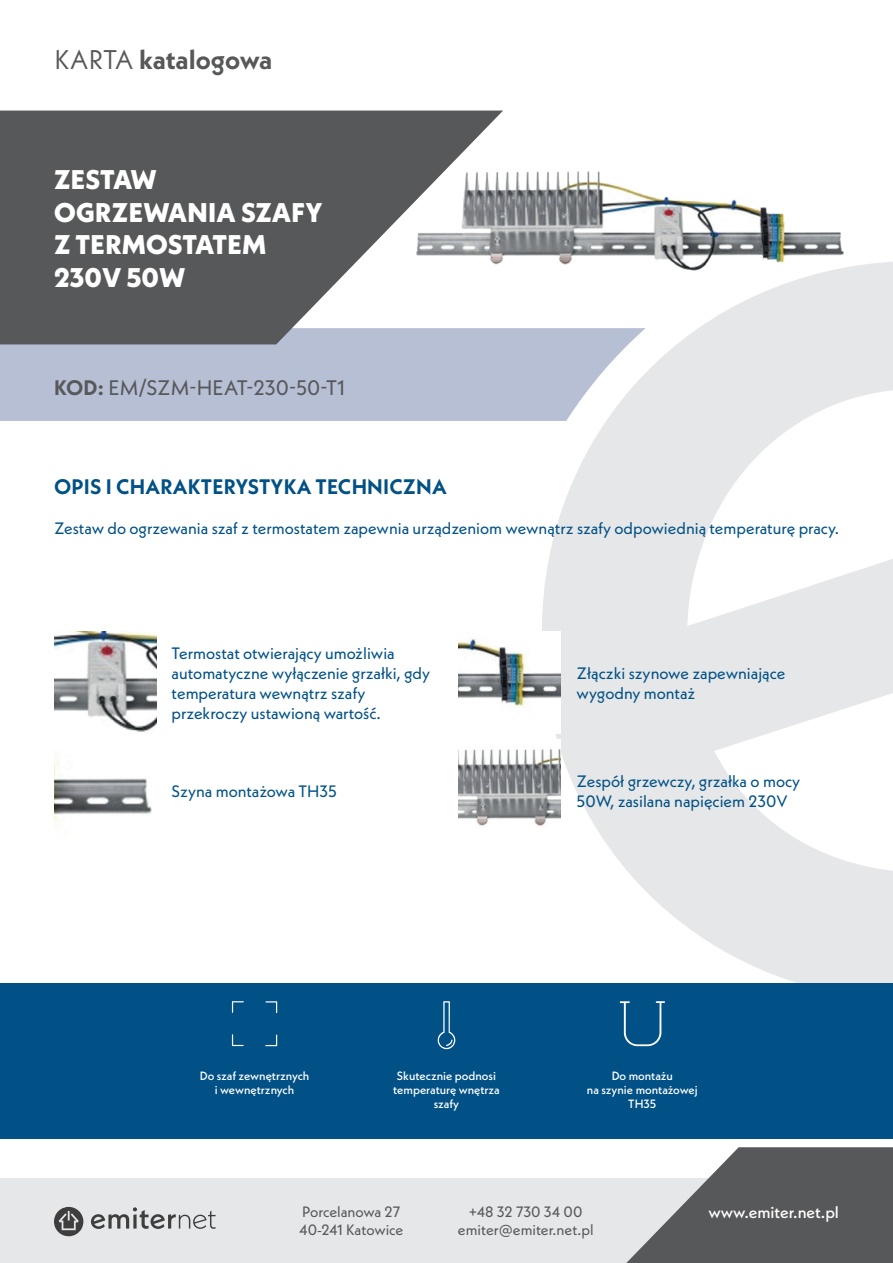
<style>
.page{position:relative;width:893px;height:1263px;background:#fff}
.page>*{position:absolute;margin:0;border:0;box-sizing:border-box;transform-origin:0 0}
.t1{font:800 27px/32.4px "Neue Kabel";letter-spacing:.005em;color:#fff}
.t2{font:700 27px "Neue Kabel";color:#57585a}
.t3{font:700 21px "Neue Kabel";letter-spacing:.01em;color:#015186}
.t4{font:21px "Neue Kabel";color:#57585a}
.t5{font:16.5px/19.8px "Neue Kabel";color:#015186}
.t6{font:500 16.5px "Neue Kabel";color:#fff}
.t7{font:15px/18px "Neue Kabel";color:#57585a;text-align:center}
.t8{font:500 12px/14.4px "Neue Kabel";color:#fff;text-align:center}
.s1{font-weight:400}
.s2{font-weight:700}
</style>
<div class="page">
<div style="left:0;top:1178px;width:893px;height:85px;background:#e6e7e9"></div>
<svg style="left:626px;top:1147px;width:267px;height:116px"></svg>
<div style="left:0;top:328px;width:542px;height:93px;background:#b7bfd5"></div>
<svg style="left:0;top:111px;width:503px;height:233px;background:#68696b"></svg>
<svg style="left:91px;top:1207px;width:125px;height:22px"></svg>
<svg style="left:54px;top:1207px;width:29px;height:29px"></svg>
<svg style="left:542px;top:262px;width:351px;height:721px;fill:#e6e7e9"></svg>
<img style="left:387px;top:151px;width:480px;height:153px">
<img style="left:54px;top:631px;width:102px;height:101px">
<img style="left:459px;top:631px;width:102px;height:102px">
<img style="left:54px;top:754px;width:98px;height:73px">
<img style="left:459px;top:739px;width:102px;height:102px">
<div style="left:0;top:983px;width:893px;height:156px;background:#015186"></div>
<svg style="left:620px;top:1001px;width:45px;height:45px"></svg>
<svg style="left:232px;top:1001px;width:12px;height:12px"></svg>
<svg style="left:265px;top:1001px;width:12px;height:12px"></svg>
<svg style="left:265px;top:1034px;width:12px;height:12px"></svg>
<svg style="left:232px;top:1034px;width:12px;height:12px"></svg>
<svg style="left:437px;top:1001px;width:18px;height:49px"></svg>
<h1 class="t2" style="left:55px;top:42px;width:219px"><span class="s1">KARTA</span> katalogowa</h1>
<h1 class="t1" style="left:54px;top:164px;width:270px">ZESTAW<br>OGRZEWANIA SZAFY<br>Z TERMOSTATEM<br>230V 50W</h1>
<p class="t4" style="left:54px;top:374px;width:292px"><span class="s2">KOD:</span> EM/SZM-HEAT-230-50-T1</p>
<p class="t3" style="left:54px;top:473px;width:394px">OPIS I CHARAKTERYSTYKA TECHNICZNA</p>
<p class="t5" style="left:54px;top:518px;width:787px">Zestaw do ogrzewania szaf z termostatem zapewnia urządzeniom wewnątrz szafy odpowiednią temperaturę pracy.</p>
<p class="t5" style="left:172px;top:643px;width:260px">Termostat otwierający umożliwia automatyczne wyłączenie grzałki, gdy temperatura wewnątrz szafy przekroczy ustawioną wartość.</p>
<p class="t5" style="left:577px;top:663px;width:210px">Złączki szynowe zapewniające wygodny montaż</p>
<p class="t5" style="left:172px;top:781px;width:167px">Szyna montażowa TH35</p>
<p class="t5" style="left:577px;top:771px;width:225px">Zespół grzewczy, grzałka o mocy<br>50W, zasilana napięciem 230V</p>
<p class="t8" style="left:200px;top:1068px;width:111px">Do szaf zewnętrznych i wewnętrznych</p>
<p class="t8" style="left:393px;top:1068px;width:108px">Skutecznie podnosi temperaturę wnętrza szafy</p>
<p class="t8" style="left:587px;top:1068px;width:112px">Do montażu<br>na szynie montażowej<br>TH35</p>
<p class="t7" style="left:299px;top:1203px;width:106px;text-align:left">Porcelanowa 27<br>40-241 Katowice</p>
<p class="t7" style="left:458px;top:1203px;width:137px">+48 32 730 34 00 emiter@emiter.net.pl</p>
<p class="t6" style="left:708px;top:1202px;width:132px">www.emiter.net.pl</p>
</div>
